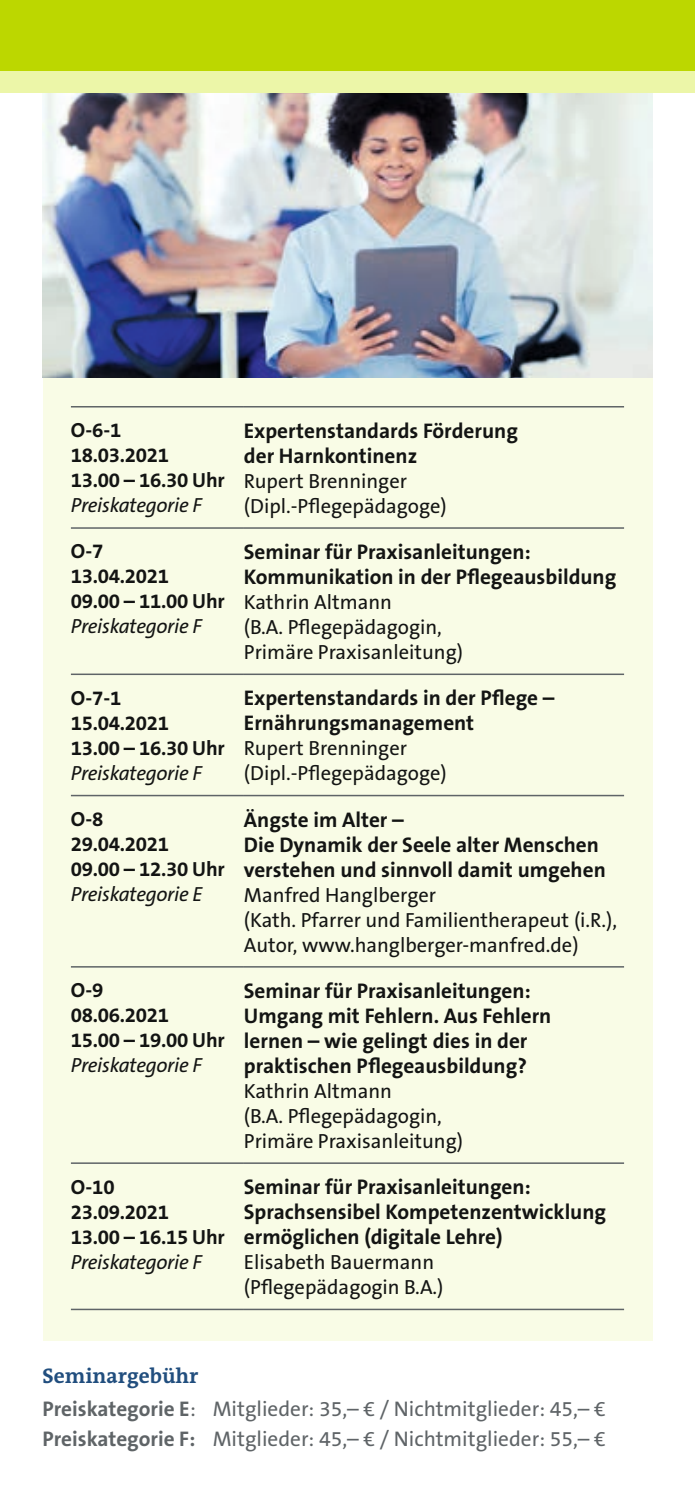
<style>
.page{position:relative;width:695px;height:1489px;background:#fff}
.page>*{position:absolute;margin:0;border:0;box-sizing:border-box;transform-origin:0 0}
.t1{font:700 21.25px/25px "The Sans B7";color:#131413}
.t2{font:21.25px/30.8px "The Sans B5 Plain";color:#5f6467}
.t3{font:700 21.25px "The Antiqua B";color:#214e7e}
.t4{font:20.5px/25px "The Sans B5 Plain";color:#131413}
.t5{font:700 20.5px/25px "The Sans B7";letter-spacing:-.015em;color:#131413}
.t6{font:italic 20.5px "The Sans B5 Plain";letter-spacing:-.015em;color:#131413}
.s1{font-family:"The Sans B7";font-weight:700}
</style>
<div class="page">
<div style="left:0;top:0;width:694px;height:92px;background:#ecf6a8"></div>
<div style="left:0;top:0;width:694px;height:71px;background:#bcd700"></div>
<div style="left:43px;top:377px;width:609px;height:964px;background:#f9fce6"></div>
<hr style="left:71px;top:406px;width:173px;height:1px;background:#5f6467">
<hr style="left:71px;top:527px;width:173px;height:1px;background:#5f6467">
<hr style="left:71px;top:673px;width:173px;height:2px;background:#5f6467">
<hr style="left:71px;top:794px;width:173px;height:2px;background:#5f6467">
<hr style="left:71px;top:966px;width:173px;height:1px;background:#5f6467">
<hr style="left:71px;top:1162px;width:173px;height:1px;background:#5f6467">
<hr style="left:71px;top:1308px;width:173px;height:1px;background:#5f6467">
<hr style="left:244px;top:406px;width:380px;height:1px;background:#5f6467">
<hr style="left:244px;top:527px;width:380px;height:1px;background:#5f6467">
<hr style="left:244px;top:673px;width:380px;height:2px;background:#5f6467">
<hr style="left:244px;top:794px;width:380px;height:2px;background:#5f6467">
<hr style="left:244px;top:966px;width:380px;height:1px;background:#5f6467">
<hr style="left:244px;top:1162px;width:380px;height:1px;background:#5f6467">
<hr style="left:244px;top:1308px;width:380px;height:1px;background:#5f6467">
<img style="left:43px;top:93px;width:609px;height:284px">
<p class="t5" style="left:71px;top:418px;width:155px">O-6-1<br>18.03.2021<br>13.00 – 16.30 Uhr</p>
<p class="t6" style="left:71px;top:494px;width:133px">Preiskategorie F</p>
<p class="t5" style="left:71px;top:539px;width:155px">O-7<br>13.04.2021<br>09.00 – 11.00 Uhr</p>
<p class="t6" style="left:71px;top:615px;width:133px">Preiskategorie F</p>
<p class="t5" style="left:71px;top:686px;width:155px">O-7-1<br>15.04.2021<br>13.00 – 16.30 Uhr</p>
<p class="t6" style="left:71px;top:761px;width:133px">Preiskategorie F</p>
<p class="t5" style="left:71px;top:807px;width:155px">O-8<br>29.04.2021<br>09.00 – 12.30 Uhr</p>
<p class="t6" style="left:71px;top:883px;width:133px">Preiskategorie E</p>
<p class="t5" style="left:71px;top:978px;width:155px">O-9<br>08.06.2021<br>15.00 – 19.00 Uhr</p>
<p class="t6" style="left:71px;top:1054px;width:133px">Preiskategorie F</p>
<p class="t5" style="left:71px;top:1174px;width:155px">O-10<br>23.09.2021<br>13.00 – 16.15 Uhr</p>
<p class="t6" style="left:71px;top:1250px;width:133px">Preiskategorie F</p>
<p class="t1" style="left:244px;top:418px;width:275px">Expertenstandards Förderung der Harnkontinenz</p>
<p class="t4" style="left:244px;top:469px;width:204px">Rupert Brenninger (Dipl.-Pflegepädagoge)</p>
<p class="t1" style="left:244px;top:540px;width:374px">Seminar für Praxisanleitungen:<br>Kommunikation in der Pflegeausbildung</p>
<p class="t4" style="left:244px;top:590px;width:220px">Kathrin Altmann<br>(B.A. Pflegepädagogin,<br>Primäre Praxisanleitung)</p>
<p class="t1" style="left:244px;top:686px;width:312px">Expertenstandards in der Pflege –<br>Ernährungsmanagement</p>
<p class="t4" style="left:244px;top:736px;width:204px">Rupert Brenninger (Dipl.-Pflegepädagoge)</p>
<p class="t1" style="left:244px;top:807px;width:363px">Ängste im Alter –<br>Die Dynamik der Seele alter Menschen verstehen und sinnvoll damit umgehen</p>
<p class="t4" style="left:244px;top:882px;width:374px">Manfred Hanglberger<br>(Kath. Pfarrer und Familientherapeut (i.R.),<br>Autor, www.hanglberger-manfred.de)</p>
<p class="t1" style="left:244px;top:978px;width:309px">Seminar für Praxisanleitungen:<br>Umgang mit Fehlern. Aus Fehlern lernen – wie gelingt dies in der praktischen Pflegeausbildung?</p>
<p class="t4" style="left:244px;top:1078px;width:220px">Kathrin Altmann<br>(B.A. Pflegepädagogin,<br>Primäre Praxisanleitung)</p>
<p class="t1" style="left:244px;top:1174px;width:363px">Seminar für Praxisanleitungen:<br>Sprachsensibel Kompetenzentwicklung ermöglichen (digitale Lehre)</p>
<p class="t4" style="left:244px;top:1250px;width:201px">Elisabeth Bauermann (Pflegepädagogin B.A.)</p>
<p class="t3" style="left:43px;top:1360px;width:157px">Seminargebühr</p>
<p class="t2" style="left:43px;top:1393px;width:565px"><span class="s1">Preiskategorie E</span>: Mitglieder: 35,– € / Nichtmitglieder: 45,– €<br><span class="s1">Preiskategorie F:</span> Mitglieder: 45,– € / Nichtmitglieder: 55,– €</p>
</div>
